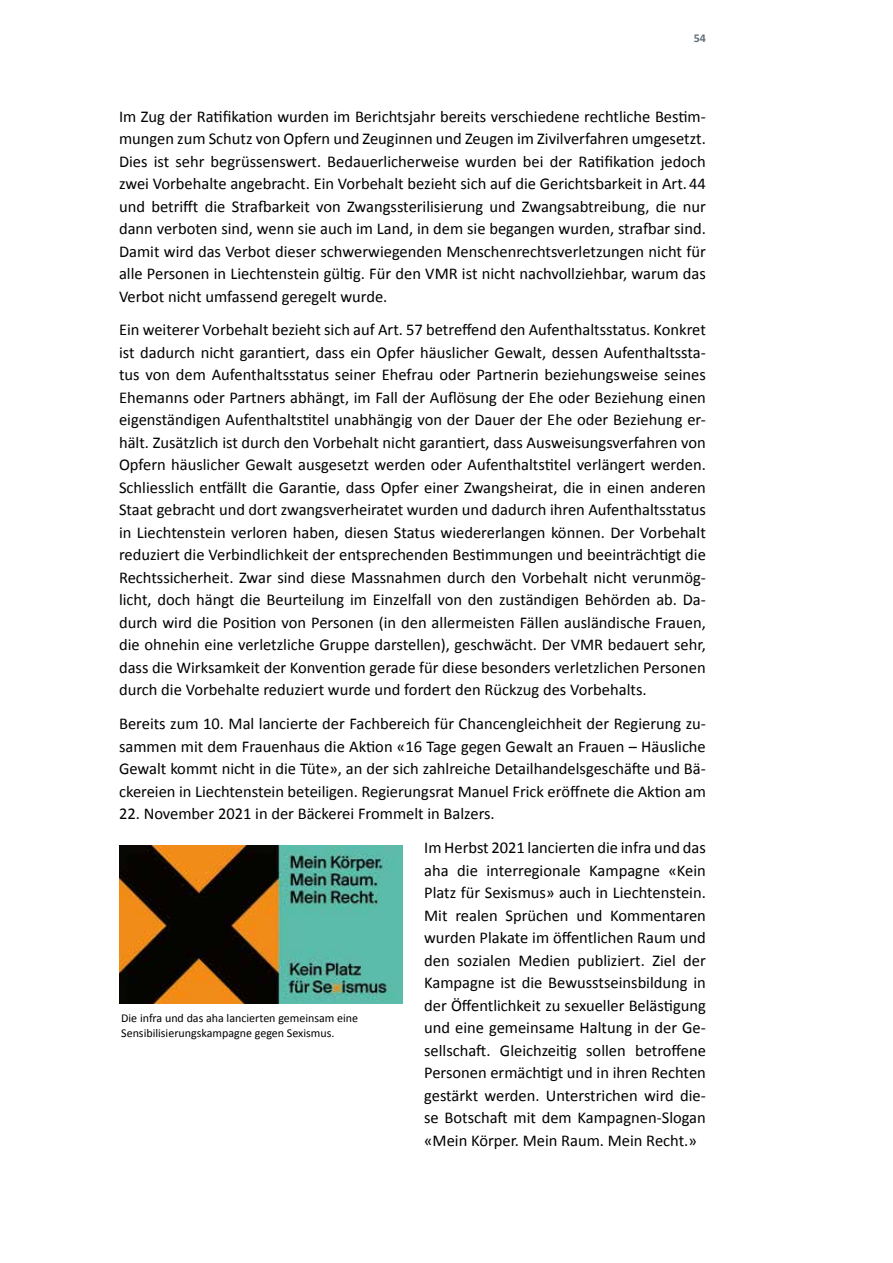
<style>
.page{position:relative;width:893px;height:1263px;background:#fff}
.page>*{position:absolute;margin:0;border:0;box-sizing:border-box;transform-origin:0 0}
.t1{font:16.5px/22.5px "Calibri";color:#000;text-align:justify}
.t2{font:12px/15px "Calibri";color:#000}
.t3{font:700 12px "Calibri";color:#636f7a}
</style>
<div class="page">
<img style="left:119px;top:846px;width:284px;height:157px">
<p class="t3" style="left:694px;top:30px;width:14px">54</p>
<p class="t1" style="left:119px;top:104px;width:588px">Im Zug der Ratifikation wurden im Berichtsjahr bereits verschiedene rechtliche Bestim&shy;mungen zum Schutz von Opfern und Zeuginnen und Zeugen im Zivilverfahren umgesetzt.<br>Dies ist sehr begrüssenswert. Bedauerlicherweise wurden bei der Ratifikation jedoch zwei Vorbehalte angebracht. Ein Vorbehalt bezieht sich auf die Gerichtsbarkeit in Art.44 und betrifft die Strafbarkeit von Zwangssterilisierung und Zwangsabtreibung, die nur dann verboten sind, wenn sie auch im Land, in dem sie begangen wurden, strafbar sind.<br>Damit wird das Verbot dieser schwerwiegenden Menschenrechtsverletzungen nicht für alle Personen in Liechtenstein gültig. Für den VMR ist nicht nachvollziehbar, warum das Verbot nicht umfassend geregelt wurde.</p>
<p class="t1" style="left:119px;top:318px;width:588px">Ein weiterer Vorbehalt bezieht sich auf Art. 57 betreffend den Aufenthaltsstatus. Konkret ist dadurch nicht garantiert, dass ein Opfer häuslicher Gewalt, dessen Aufenthaltssta&shy;tus von dem Aufenthaltsstatus seiner Ehefrau oder Partnerin beziehungsweise seines Ehemanns oder Partners abhängt, im Fall der Auflösung der Ehe oder Beziehung einen eigenständigen Aufenthaltstitel unabhängig von der Dauer der Ehe oder Beziehung er&shy;hält. Zusätzlich ist durch den Vorbehalt nicht garantiert, dass Ausweisungsverfahren von Opfern häuslicher Gewalt ausgesetzt werden oder Aufenthaltstitel verlängert werden.<br>Schliesslich entfällt die Garantie, dass Opfer einer Zwangsheirat, die in einen anderen Staat gebracht und dort zwangsverheiratet wurden und dadurch ihren Aufenthaltsstatus in Liechtenstein verloren haben, diesen Status wiedererlangen können. Der Vorbehalt reduziert die Verbindlichkeit der entsprechenden Bestimmungen und beeinträchtigt die Rechtssicherheit. Zwar sind diese Massnahmen durch den Vorbehalt nicht verunmög&shy;licht, doch hängt die Beurteilung im Einzelfall von den zuständigen Behörden ab. Da&shy;durch wird die Position von Personen (in den allermeisten Fällen ausländische Frauen, die ohnehin eine verletzliche Gruppe darstellen), geschwächt. Der VMR bedauert sehr, dass die Wirksamkeit der Konvention gerade für diese besonders verletzlichen Personen durch die Vorbehalte reduziert wurde und fordert den Rückzug des Vorbehalts.</p>
<p class="t1" style="left:119px;top:712px;width:588px">Bereits zum 10. Mal lancierte der Fachbereich für Chancengleichheit der Regierung zu&shy;sammen mit dem Frauenhaus die Aktion «16 Tage gegen Gewalt an Frauen – Häusliche Gewalt kommt nicht in die Tüte», an der sich zahlreiche Detailhandelsgeschäfte und Bä&shy;ckereien in Liechtenstein beteiligen. Regierungsrat Manuel Frick eröffnete die Aktion am</p>
<p class="t1" style="left:424px;top:796px;width:283px;line-height:33.8px;text-indent:-305px">22. November 2021 in der Bäckerei Frommelt in Balzers.<br>Im Herbst 2021 lancierten die infra und das</p>
<p class="t1" style="left:424px;top:858px;width:283px">aha die interregionale Kampagne «Kein Platz für Sexismus» auch in Liechtenstein.<br>Mit realen Sprüchen und Kommentaren wurden Plakate im öffentlichen Raum und den sozialen Medien publiziert. Ziel der Kampagne ist die Bewusstseinsbildung in der Öffentlichkeit zu sexueller Belästigung und eine gemeinsame Haltung in der Ge&shy;sellschaft. Gleichzeitig sollen betroffene Personen ermächtigt und in ihren Rechten gestärkt werden. Unterstrichen wird die&shy;se Botschaft mit dem Kampagnen-Slogan «Mein Körper. Mein Raum. Mein Recht.»</p>
<p class="t2" style="left:121px;top:1010px;width:239px">Die infra und das aha lancierten gemeinsam eine<br>Sensibilisierungskampagne gegen Sexismus.</p>
</div>
